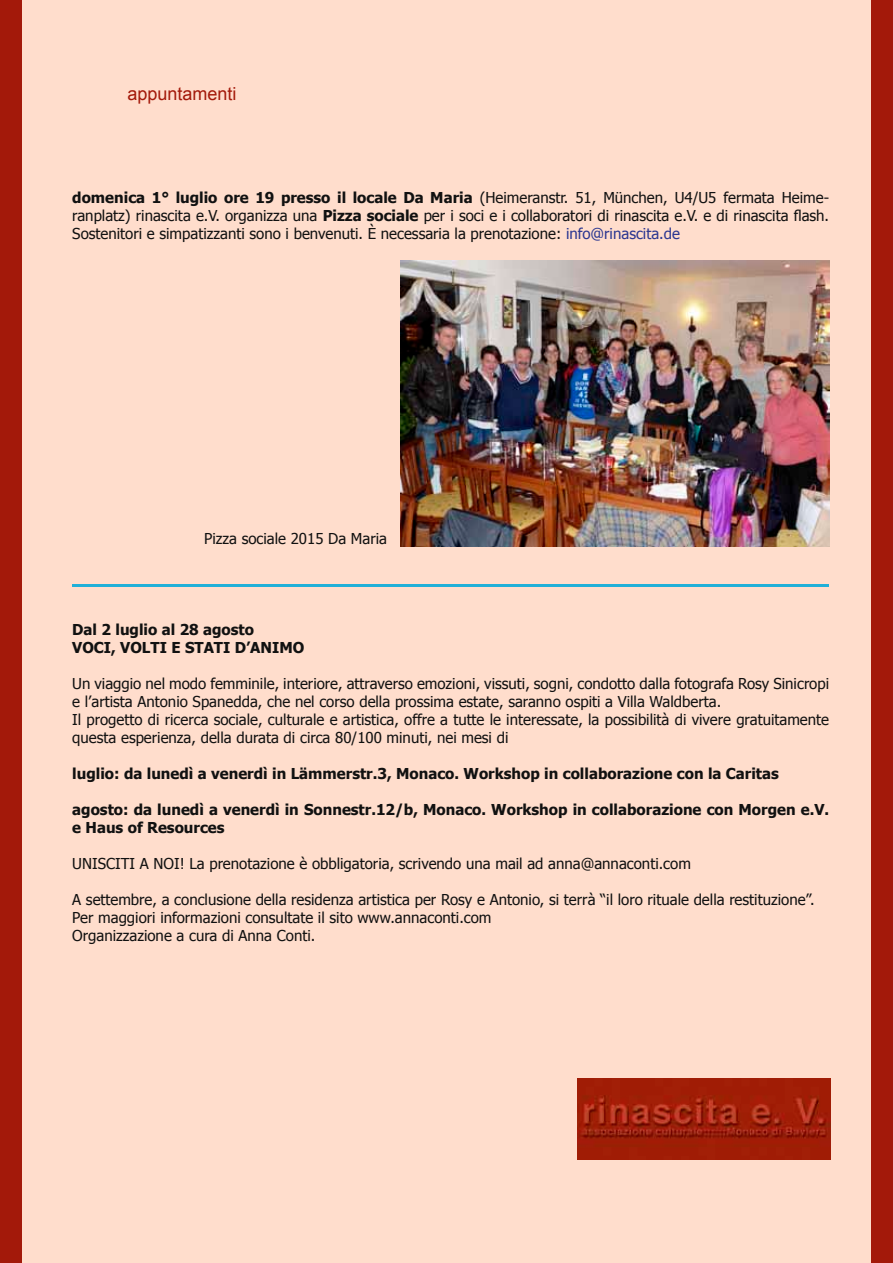
<style>
.page{position:relative;width:893px;height:1263px;background:#fdc}
.page>*{position:absolute;margin:0;border:0;box-sizing:border-box;transform-origin:0 0}
.t1{font:18px "Arial";color:#a3190a}
.t2{font:15px/18px "Tahoma";color:#111}
.t3{font:700 15px/18px "Tahoma";color:#111}
.s1{font-weight:700}
.s2{color:#2c3791}
</style>
<div class="page">
<div style="left:0;top:0;width:21px;height:1263px;background:#a3190a"></div>
<div style="left:872px;top:0;width:21px;height:1263px;background:#a3190a"></div>
<hr style="left:72px;top:585px;width:757px;height:2px;background:#20b0d8">
<img style="left:577px;top:1078px;width:253px;height:81px">
<img style="left:401px;top:260px;width:428px;height:287px">
<p class="t1" style="left:127px;top:82px;width:111px">appuntamenti</p>
<p class="t2" style="left:72px;top:188px;width:758px;text-align:justify"><span class="s1">domenica 1° luglio ore 19 presso il locale Da Maria</span> (Heimeranstr. 51, München, U4/U5 fermata Heime&shy;ranplatz) rinascita e.V. organizza una <span class="s1">Pizza sociale</span> per i soci e i collaboratori di rinascita e.V. e di rinascita flash.<br>Sostenitori e simpatizzanti sono i benvenuti. È necessaria la prenotazione: <span class="s2">info@rinascita.de</span></p>
<p class="t2" style="left:204px;top:529px;width:185px">Pizza sociale 2015 Da Maria</p>
<p class="t3" style="left:72px;top:619px;width:233px">Dal 2 luglio al 28 agosto<br>VOCI, VOLTI E STATI D’ANIMO</p>
<p class="t2" style="left:72px;top:674px;width:758px">Un viaggio nel modo femminile, interiore, attraverso emozioni, vissuti, sogni, condotto dalla fotografa Rosy Sinicropi e l’artista Antonio Spanedda, che nel corso della prossima estate, saranno ospiti a Villa Waldberta.<br>Il progetto di ricerca sociale, culturale e artistica, offre a tutte le interessate, la possibilità di vivere gratuitamente questa esperienza, della durata di circa 80/100 minuti, nei mesi di</p>
<p class="t3" style="left:72px;top:763px;width:708px">luglio: da lunedì a venerdì in Lämmerstr.3, Monaco. Workshop in collaborazione con la Caritas</p>
<p class="t3" style="left:72px;top:799px;width:758px">agosto: da lunedì a venerdì in Sonnestr.12/b, Monaco. Workshop in collaborazione con Morgen e.V. e Haus of Resources</p>
<p class="t2" style="left:72px;top:854px;width:620px">UNISCITI A NOI! La prenotazione è obbligatoria, scrivendo una mail ad anna@annaconti.com</p>
<p class="t2" style="left:72px;top:890px;width:744px">A settembre, a conclusione della residenza artistica per Rosy e Antonio, si terrà “il loro rituale della restituzione”.<br>Per maggiori informazioni consultate il sito www.annaconti.com<br>Organizzazione a cura di Anna Conti.</p>
</div>
